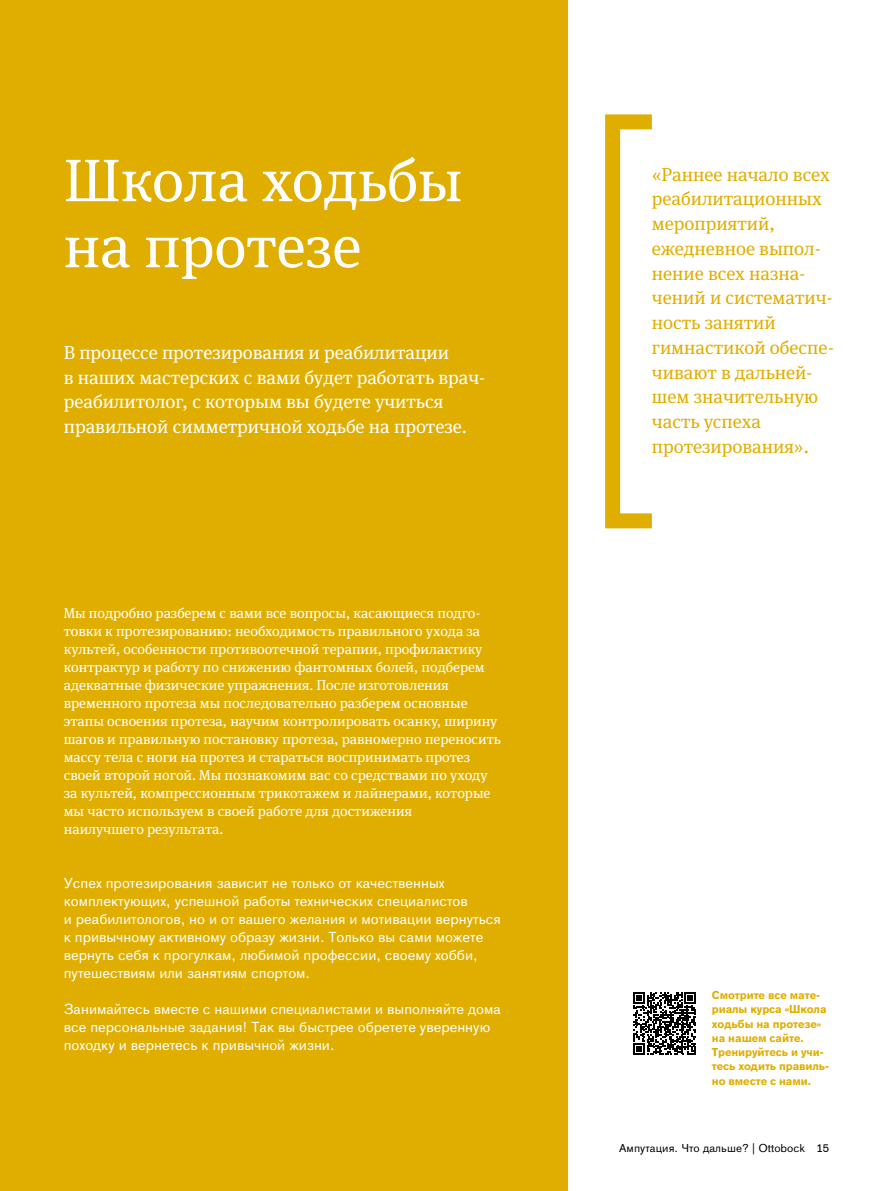
<style>
.page{position:relative;width:893px;height:1191px;background:#fff}
.page>*{position:absolute;margin:0;border:0;box-sizing:border-box;transform-origin:0 0}
.t1{font:60px/66px "OBO Serif";color:#fff}
.t2{font:18.75px/24.8px "OBO Serif";color:#e0ae00}
.t3{font:18.75px/24.8px "OBO Serif";color:#fff}
.t4{font:14.25px/18px "OBO Serif";color:#fff}
.t5{font:14.25px/18px "OBO Sans";color:#fff}
.t6{font:700 11.25px/14.2px "OBO Sans";letter-spacing:-.01em;color:#e0ae00}
.t7{font:11.25px "OBO Sans";letter-spacing:.005em;color:#000}
</style>
<div class="page">
<div style="left:0;top:0;width:568px;height:1191px;background:#e0ae00"></div>
<div style="left:605px;top:114px;width:54px;height:414px;border:15px solid #e0ae00"></div>
<svg style="left:633px;top:992px;width:63px;height:63px"></svg>
<h1 class="t1" style="left:64px;top:147px;width:400px">Школа ходьбы на протезе</h1>
<h2 class="t3" style="left:64px;top:340px;width:423px">В процессе протезирования и реабилитации<br>в наших мастерских с вами будет работать врач&shy;реабилитолог, с которым вы будете учиться правильной симметричной ходьбе на протезе.</h2>
<p class="t4" style="left:64px;top:604px;width:439px">Мы подробно разберем с вами все вопросы, касающиеся подго&shy;товки к протезированию: необходимость правильного ухода за культей, особенности противоотечной терапии, профилактику контрактур и работу по снижению фантомных болей, подберем адекватные физические упражнения. После изготовления временного протеза мы последовательно разберем основные этапы освоения протеза, научим контролировать осанку, ширину шагов и правильную постановку протеза, равномерно переносить массу тела с ноги на протез и стараться воспринимать протез своей второй ногой. Мы познакомим вас со средствами по уходу за культей, компрессионным трикотажем и лайнерами, которые мы часто используем в своей работе для достижения<br>наилучшего результата.</p>
<p class="t5" style="left:64px;top:874px;width:439px">Успех протезирования зависит не только от качественных комплектующих, успешной работы технических специалистов<br>и реабилитологов, но и от вашего желания и мотивации вернуться к привычному активному образу жизни. Только вы сами можете вернуть себя к прогулкам, любимой профессии, своему хобби, путешествиям или занятиям спортом.</p>
<p class="t5" style="left:64px;top:1000px;width:439px">Занимайтесь вместе с нашими специалистами и выполняйте дома все персональные задания! Так вы быстрее обретете уверенную походку и вернетесь к привычной жизни.</p>
<h2 class="t2" style="left:652px;top:162px;width:184px">«Раннее начало всех реабилитационных мероприятий, ежедневное выпол&shy;нение всех назна&shy;чений и систематич&shy;ность занятий гимнастикой обеспе&shy;чивают в дальней&shy;шем значительную часть успеха протезирования».</h2>
<p class="t6" style="left:712px;top:988px;width:119px">Смотрите все мате&shy;риалы курса «Школа ходьбы на протезе» на нашем сайте.<br>Тренируйтесь и учи&shy;тесь ходить правиль&shy;но вместе с нами.</p>
<p class="t7" style="left:619px;top:1141px;width:211px">Ампутация. Что дальше? | Ottobock 15</p>
</div>
